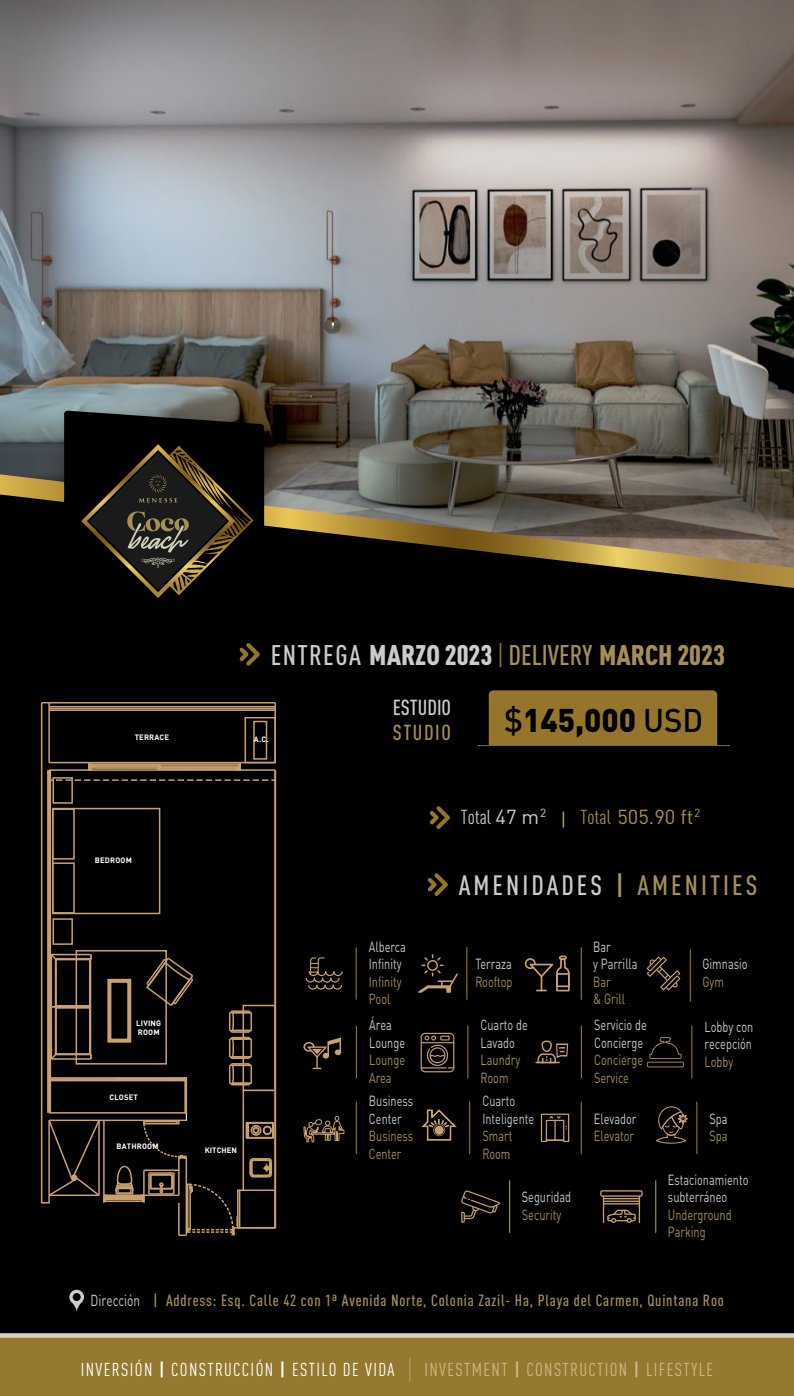
<style>
.page{position:relative;width:794px;height:1396px;background:#fff}
.page>*{position:absolute;margin:0;border:0;box-sizing:border-box;transform-origin:0 0}
.t1{font:900 32.4px "DIN Pro";color:#000;scale:.96 1}
.t2{font:900 condensed 28px "DIN Pro";color:#ccc}
.t3{font:500 condensed 27.6px "DIN Pro";letter-spacing:.11em;color:#ccc}
.t4{font:500 condensed 21.4px "DIN Pro";color:#ccc}
.t5{font:500 condensed 21.4px "DIN Pro";letter-spacing:.075em;color:#a48f58}
.t6{font:20px "DIN Pro";color:#a48f58}
.t7{font:condensed 20px "DIN Pro";color:#ccc}
.t8{font:condensed 18.4px "DIN Pro";letter-spacing:.075em;color:#fff}
.t9{font:condensed 18.4px "DIN Pro";letter-spacing:.075em;color:#d0b787}
.t10{font:500 condensed 16px "DIN Pro";letter-spacing:.05em;color:#a48f58}
.t11{font:14.6px/17.4px "DIN Pro";color:#ccc;scale:.75 1}
.t12{font:14.6px/17.4px "DIN Pro";color:#a48f58;scale:.75 1}
.t13{font:11.6px "DIN Pro";color:#a48f58}
.t14{font:700 7.8px/9.2px "DIN Pro";letter-spacing:.02em;color:#fff}
.t15{font:700 7.8px "DIN Pro";color:#fff}
.s1{font-weight:500}
.s2{font-weight:400;color:#8d7631}
.s3{font-weight:500;color:#a48f58}
.s4{color:#a48f58}
.s5{font-stretch:normal}
.s6{font-stretch:condensed}
.s7{font-stretch:normal;color:#a09958}
.s8{font-weight:400;font-stretch:normal;font-size:15.8px;color:#ccc}
.s9{color:#a09958}
.s10{font-weight:700}
</style>
<div class="page">
<div style="left:0;top:605px;width:794px;height:727px;background:#000"></div>
<svg style="left:69px;top:1289px;width:15px;height:22px"></svg>
<img style="left:0;top:0;width:794px;height:460px">
<div style="left:0;top:1335px;width:794px;height:60px;background:#94792e"></div>
<svg style="left:418px;top:954px;width:40px;height:38px;background:#201a12"></svg>
<svg style="left:306px;top:957px;width:37px;height:32px"></svg>
<hr style="left:355px;top:947px;width:2px;height:52px;background:#94752b">
<hr style="left:467px;top:1025px;width:1px;height:52px;background:#94752b">
<svg style="left:421px;top:1032px;width:33px;height:40px"></svg>
<hr style="left:356px;top:1025px;width:1px;height:52px;background:#94752b">
<hr style="left:581px;top:1025px;width:1px;height:52px;background:#94752b">
<hr style="left:466px;top:947px;width:1px;height:52px;background:#94752b">
<hr style="left:580px;top:947px;width:2px;height:52px;background:#94752b">
<svg style="left:409px;top:1357px;width:1px;height:23px"></svg>
<svg style="left:427px;top:873px;width:21px;height:23px"></svg>
<svg style="left:429px;top:806px;width:21px;height:23px"></svg>
<svg style="left:239px;top:642px;width:21px;height:24px"></svg>
<img style="left:0;top:346px;width:346px;height:264px">
<svg style="left:0;top:1332px;width:794px;height:5px;background:#a09e8b"></svg>
<svg style="left:525px;top:955px;width:44px;height:36px;background:#2a2217"></svg>
<hr style="left:689px;top:949px;width:2px;height:52px;background:#94752b">
<svg style="left:646px;top:956px;width:34px;height:34px"></svg>
<div style="left:489px;top:690px;width:228px;height:55px;background:#94752b"></div>
<hr style="left:477px;top:745px;width:253px;height:1px;background:#726a43">
<svg style="left:562px;top:812px;width:2px;height:15px"></svg>
<hr style="left:691px;top:1026px;width:1px;height:51px;background:#94752b">
<hr style="left:509px;top:1180px;width:1px;height:52px;background:#a09958">
<svg style="left:600px;top:1190px;width:42px;height:32px"></svg>
<hr style="left:655px;top:1180px;width:1px;height:52px;background:#a09958">
<svg style="left:461px;top:1189px;width:39px;height:33px"></svg>
<svg style="left:647px;top:1061px;width:37px;height:6px"></svg>
<svg style="left:647px;top:1062px;width:36px;height:4px"></svg>
<svg style="left:649px;top:1036px;width:32px;height:22px"></svg>
<svg style="left:303px;top:1037px;width:38px;height:31px"></svg>
<svg style="left:537px;top:1040px;width:31px;height:23px"></svg>
<hr style="left:535px;top:1061px;width:25px;height:2px;background:#c8a16f">
<hr style="left:469px;top:1101px;width:1px;height:52px;background:#94752b">
<hr style="left:356px;top:1101px;width:1px;height:52px;background:#94752b">
<hr style="left:581px;top:1101px;width:1px;height:52px;background:#94752b">
<hr style="left:696px;top:1101px;width:1px;height:52px;background:#94752b">
<svg style="left:655px;top:1105px;width:33px;height:38px"></svg>
<svg style="left:303px;top:1115px;width:42px;height:45px;background:#241d14"></svg>
<svg style="left:420px;top:1108px;width:38px;height:32px"></svg>
<svg style="left:541px;top:1113px;width:28px;height:28px"></svg>
<hr style="left:274px;top:702px;width:2px;height:60px;background:#c8a16f">
<hr style="left:274px;top:770px;width:2px;height:457px;background:#c8a16f">
<svg style="left:40px;top:701px;width:235px;height:534px;background:#17120c"></svg>
<svg style="left:0;top:460px;width:794px;height:145px;background:#484030"></svg>
<svg style="left:64px;top:410px;width:200px;height:220px;background:#19160f"></svg>
<h2 class="t2" style="left:271px;top:632px;width:456px"><span class="s1">ENTREGA</span> MARZO 2023 <span class="s2">|</span> <span class="s3">DELIVERY</span> <span class="s4">MARCH 2023</span></h2>
<p class="t14" style="left:135px;top:731px;width:36px">TERRACE</p>
<p class="t14" style="left:254px;top:733px;width:16px">A.C.</p>
<h3 class="t4" style="left:393px;top:692px;width:60px">ESTUDIO</h3>
<h3 class="t5" style="left:393px;top:716px;width:60px">STUDIO</h3>
<h1 class="t1" style="left:504px;top:692px;width:209px"><span class="s1">$</span>145,000 <span class="s1">USD</span></h1>
<h3 class="t7" style="left:461px;top:802px;width:87px">Total <span class="s5">47 m</span><sup>2</sup></h3>
<p class="t13" style="left:694px;top:804px;width:8px">2</p>
<h3 class="t6" style="left:580px;top:801px;width:114px"><span class="s6">Total</span> 505.90 ft</h3>
<p class="t14" style="left:95px;top:854px;width:39px">BEDROOM</p>
<h3 class="t3" style="left:459px;top:864px;width:300px">AMENIDADES <span class="s7">|</span> <span class="s4">AMENITIES</span></h3>
<p class="t11" style="left:369px;top:936px;width:51px">Alberca<br>Infinity</p>
<p class="t12" style="left:369px;top:971px;width:45px">Infinity<br>Pool</p>
<p class="t11" style="left:475px;top:953px;width:50px">Terraza</p>
<p class="t12" style="left:475px;top:971px;width:51px">Rooftop</p>
<p class="t11" style="left:593px;top:936px;width:60px">Bar<br>y Parrilla</p>
<p class="t12" style="left:593px;top:971px;width:44px">Bar<br>&amp; Grill</p>
<p class="t11" style="left:702px;top:953px;width:62px">Gimnasio</p>
<p class="t12" style="left:702px;top:971px;width:30px">Gym</p>
<p class="t14" style="left:136px;top:1017px;width:26px">LIVING<br>ROOM</p>
<p class="t11" style="left:369px;top:1014px;width:49px">Área<br>Lounge</p>
<p class="t12" style="left:369px;top:1049px;width:49px">Lounge<br>Area</p>
<p class="t11" style="left:480px;top:1014px;width:64px">Cuarto de<br>Lavado</p>
<p class="t12" style="left:480px;top:1049px;width:54px">Laundry<br>Room</p>
<p class="t11" style="left:594px;top:1014px;width:72px">Servicio de<br>Concierge</p>
<p class="t12" style="left:594px;top:1049px;width:67px">Concierge<br>Service</p>
<p class="t11" style="left:704px;top:1017px;width:66px;line-height:16.8px">Lobby con recepción</p>
<p class="t12" style="left:704px;top:1051px;width:40px">Lobby</p>
<p class="t14" style="left:109px;top:1091px;width:30px">CLOSET</p>
<p class="t14" style="left:117px;top:1140px;width:44px">BATHROOM</p>
<p class="t15" style="left:205px;top:1143px;width:34px">KITCHEN</p>
<p class="t11" style="left:369px;top:1090px;width:61px">Business<br>Center</p>
<p class="t12" style="left:369px;top:1125px;width:61px">Business<br>Center</p>
<p class="t11" style="left:482px;top:1090px;width:71px">Cuarto<br>Inteligente</p>
<p class="t12" style="left:482px;top:1125px;width:41px">Smart<br>Room</p>
<p class="t11" style="left:594px;top:1108px;width:58px">Elevador</p>
<p class="t12" style="left:594px;top:1125px;width:55px">Elevator</p>
<p class="t11" style="left:709px;top:1108px;width:26px">Spa</p>
<p class="t12" style="left:709px;top:1125px;width:26px">Spa</p>
<p class="t11" style="left:522px;top:1186px;width:67px">Seguridad</p>
<p class="t12" style="left:522px;top:1204px;width:54px">Security</p>
<p class="t11" style="left:668px;top:1169px;width:109px">Estacionamiento subterráneo</p>
<p class="t12" style="left:668px;top:1204px;width:86px">Underground<br>Parking</p>
<p class="t10" style="left:91px;top:1288px;width:635px"><span class="s8">Dirección</span> <span class="s9">|</span> Address: Esq. Calle 42 con 1ª Avenida Norte, Colonia Zazil- Ha, Playa del Carmen, Quintana Roo</p>
<p class="t8" style="left:81px;top:1355px;width:315px">INVERSIÓN <span class="s10">|</span> CONSTRUCCIÓN <span class="s10">|</span> ESTILO DE VIDA</p>
<p class="t9" style="left:424px;top:1355px;width:290px">INVESTMENT <span class="s10">|</span> CONSTRUCTION <span class="s10">|</span> LIFESTYLE</p>
</div>
